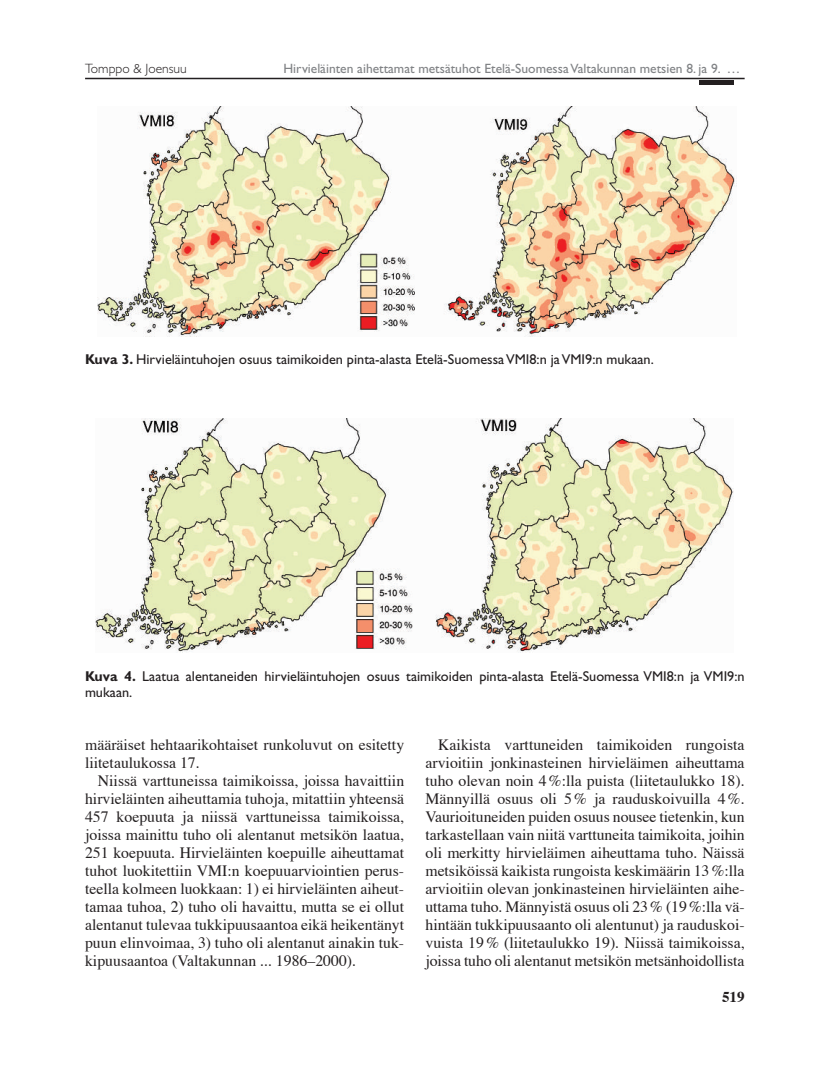
<style>
.page{position:relative;width:834px;height:1089px;background:#fff}
.page>*{position:absolute;margin:0;border:0;box-sizing:border-box;transform-origin:0 0}
.t1{font:15.75px/18px "Times";color:#231f20;text-align:justify}
.t2{font:700 15px "Times";color:#231f20}
.t3{font:14.25px/16.5px "Gill Sans";color:#231f20}
.t4{font:13.5px "Gill Sans";color:#808285}
.t5{font:300 13.5px "Gill Sans";color:#231f20}
.s1{font-weight:700}
</style>
<div class="page">
<hr style="left:85px;top:78px;width:659px;height:1px;background:#231f20">
<div style="left:699px;top:80px;width:35px;height:5px;background:#231f20"></div>
<img style="left:98px;top:106px;width:637px;height:230px">
<img style="left:96px;top:418px;width:637px;height:234px">
<p class="t5" style="left:85px;top:61px;width:103px">Tomppo &amp; Joensuu</p>
<p class="t4" style="left:283px;top:61px;width:458px">Hirvieläinten aihettamat metsätuhot Etelä-Suomessa Valtakunnan metsien 8. ja 9. …</p>
<p class="t3" style="left:85px;top:351px;width:570px"><span class="s1">Kuva 3.</span> Hirvieläintuhojen osuus taimikoiden pinta-alasta Etelä-Suomessa VMI8:n ja VMI9:n mukaan.</p>
<p class="t3" style="left:85px;top:667px;width:661px"><span class="s1">Kuva 4.</span> Laatua alentaneiden hirvieläintuhojen osuus taimikoiden pinta-alasta Etelä-Suomessa VMI8:n ja VMI9:n mukaan.</p>
<p class="t1" style="left:85px;top:737px;width:320px">määräiset hehtaarikohtaiset runkoluvut on esitetty liitetaulukossa 17.</p>
<p class="t1" style="left:85px;top:773px;width:320px;text-indent:13px">Niissä varttuneissa taimikoissa, joissa havaittiin hirvieläinten aiheuttamia tuhoja, mitattiin yhteensä 457 koepuuta ja niissä varttuneissa taimikoissa, joissa mainittu tuho oli alentanut metsikön laatua, 251 koepuuta. Hirvieläinten koepuille aiheuttamat tuhot luokitettiin VMI:n koepuuarviointien perus&shy;teella kolmeen luokkaan: 1) ei hirvieläinten aiheut&shy;tamaa tuhoa, 2) tuho oli havaittu, mutta se ei ollut alentanut tulevaa tukkipuusaantoa eikä heikentänyt puun elinvoimaa, 3) tuho oli alentanut ainakin tuk&shy;kipuusaantoa (Valtakunnan ... 1986–2000).</p>
<p class="t1" style="left:425px;top:737px;width:321px;text-indent:13px">Kaikista varttuneiden taimikoiden rungoista arvioitiin jonkinasteinen hirvieläimen aiheuttama tuho olevan noin 4 %:lla puista (liitetaulukko 18).<br>Männyillä osuus oli 5 % ja rauduskoivuilla 4 %.<br>Vaurioituneiden puiden osuus nousee tietenkin, kun tarkastellaan vain niitä varttuneita taimikoita, joihin oli merkitty hirvieläimen aiheuttama tuho. Näissä metsiköissä kaikista rungoista keskimäärin 13 %:lla arvioitiin olevan jonkinasteinen hirvieläinten aihe&shy;uttama tuho. Männyistä osuus oli 23 % (19 %:lla vä&shy;hintään tukkipuusaanto oli alentunut) ja rauduskoi&shy;vuista 19 % (liitetaulukko 19). Niissä taimikoissa, joissa tuho oli alentanut metsikön metsänhoidollista</p>
<p class="t2" style="left:722px;top:987px;width:24px">519</p>
</div>
